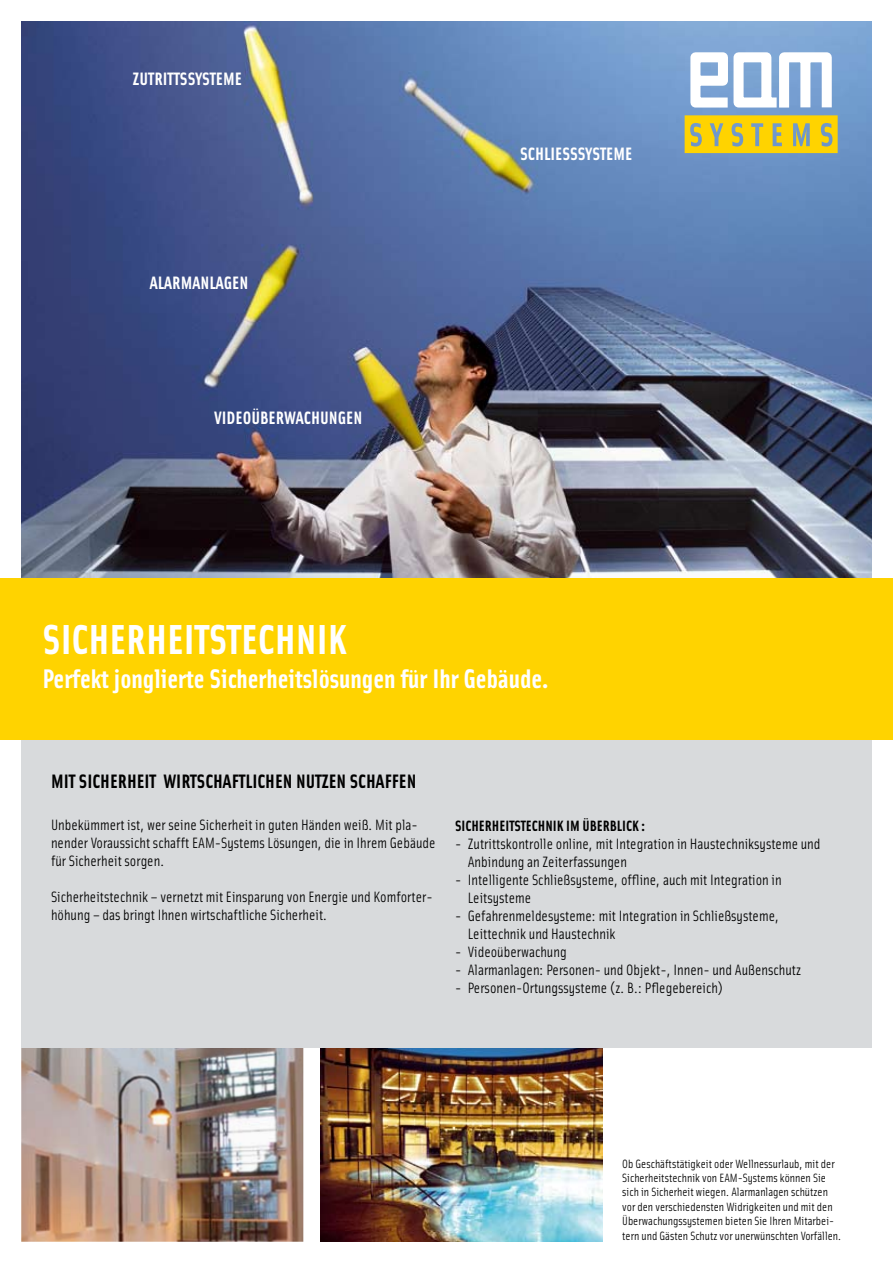
<style>
.page{position:relative;width:893px;height:1263px;background:#fff}
.page>*{position:absolute;margin:0;border:0;box-sizing:border-box;transform-origin:0 0}
.t1{font:700 42px "Solex";color:#fff}
.t2{font:27px "Solex Bold Lining";color:#fff}
.t3{font:19.5px "Solex Bold Lining";color:#000}
.t4{font:18px "Solex Bold Lining";color:#fff}
.t5{font:15px/18px "Solex Regular Lining";color:#000}
.t6{font:700 15px "Solex";color:#000}
.t7{font:12px/14.4px "Solex Regular Lining";color:#000}
</style>
<div class="page">
<img style="left:21px;top:1047px;width:282px;height:195px">
<img style="left:320px;top:1047px;width:282px;height:195px">
<img style="left:21px;top:21px;width:851px;height:557px">
<div style="left:21px;top:740px;width:851px;height:307px;background:#d8dadc"></div>
<div style="left:0;top:578px;width:893px;height:162px;background:#ffd300"></div>
<svg style="left:685px;top:52px;width:153px;height:101px"></svg>
<p class="t4" style="left:133px;top:67px;width:15px">ZUTRITT</p>
<p class="t4" style="left:180px;top:67px;width:31px">SSYSTEME</p>
<p class="t4" style="left:150px;top:271px;width:18px">ALARMANLA</p>
<p class="t4" style="left:224px;top:271px;width:17px">GEN</p>
<p class="t4" style="left:214px;top:406px;width:64px">VIDEOÜBERWACHUN</p>
<p class="t4" style="left:338px;top:406px;width:17px">GEN</p>
<p class="t4" style="left:520px;top:142px;width:9px">SCHLIESSS</p>
<p class="t4" style="left:585px;top:142px;width:16px">YSTEME</p>
<h1 class="t1" style="left:43px;top:612px;width:305px">SICHERHEITSTECHNIK</h1>
<h2 class="t2" style="left:43px;top:661px;width:508px">PERFEKT JONGLIERTE SICHERHEITSLÖSUNGEN FÜR IHR GEBÄUDE.</h2>
<h3 class="t3" style="left:51px;top:768px;width:367px">MIT SICHERHEIT WIRTSCHAFTLICHEN NUTZEN SCHAFFEN</h3>
<p class="t5" style="left:51px;top:815px;width:386px">Unbekümmert ist, wer seine Sicherheit in guten Händen weiß. Mit pla&shy;nender Voraussicht schafft EAM-Systems Lösungen, die in Ihrem Gebäude für Sicherheit sorgen.</p>
<p class="t5" style="left:51px;top:887px;width:383px">Sicherheitstechnik – vernetzt mit Einsparung von Energie und Komforter&shy;höhung – das bringt Ihnen wirtschaftliche Sicherheit.</p>
<p class="t6" style="left:455px;top:815px;width:191px">SICHERHEITSTECHNIK IM ÜBERBLICK :</p>
<p class="t5" style="left:468px;top:834px;width:354px;text-indent:-13px">- Zutrittskontrolle online, mit Integration in Haustechniksysteme und<br>Anbindung an Zeiterfassungen</p>
<p class="t5" style="left:468px;top:870px;width:315px;text-indent:-13px">- Intelligente Schließsysteme, offline, auch mit Integration in<br>Leitsysteme</p>
<p class="t5" style="left:468px;top:906px;width:313px;text-indent:-13px">- Gefahrenmeldesysteme: mit Integration in Schließsysteme,<br>Leittechnik und Haustechnik</p>
<p class="t5" style="left:455px;top:942px;width:113px">- Videoüberwachung</p>
<p class="t5" style="left:455px;top:960px;width:348px">- Alarmanlagen: Personen- und Objekt-, Innen- und Außenschutz</p>
<p class="t5" style="left:455px;top:978px;width:270px">- Personen-Ortungssysteme (z. B.: Pflegebereich)</p>
<p class="t7" style="left:622px;top:1156px;width:221px">Ob Geschäftstätigkeit oder Wellnessurlaub, mit der Sicherheitstechnik von EAM-Systems können Sie sich in Sicherheit wiegen. Alarmanlagen schützen vor den verschiedensten Widrigkeiten und mit den Überwachungssystemen bieten Sie Ihren Mitarbei&shy;tern und Gästen Schutz vor unerwünschten Vorfällen.</p>
</div>
